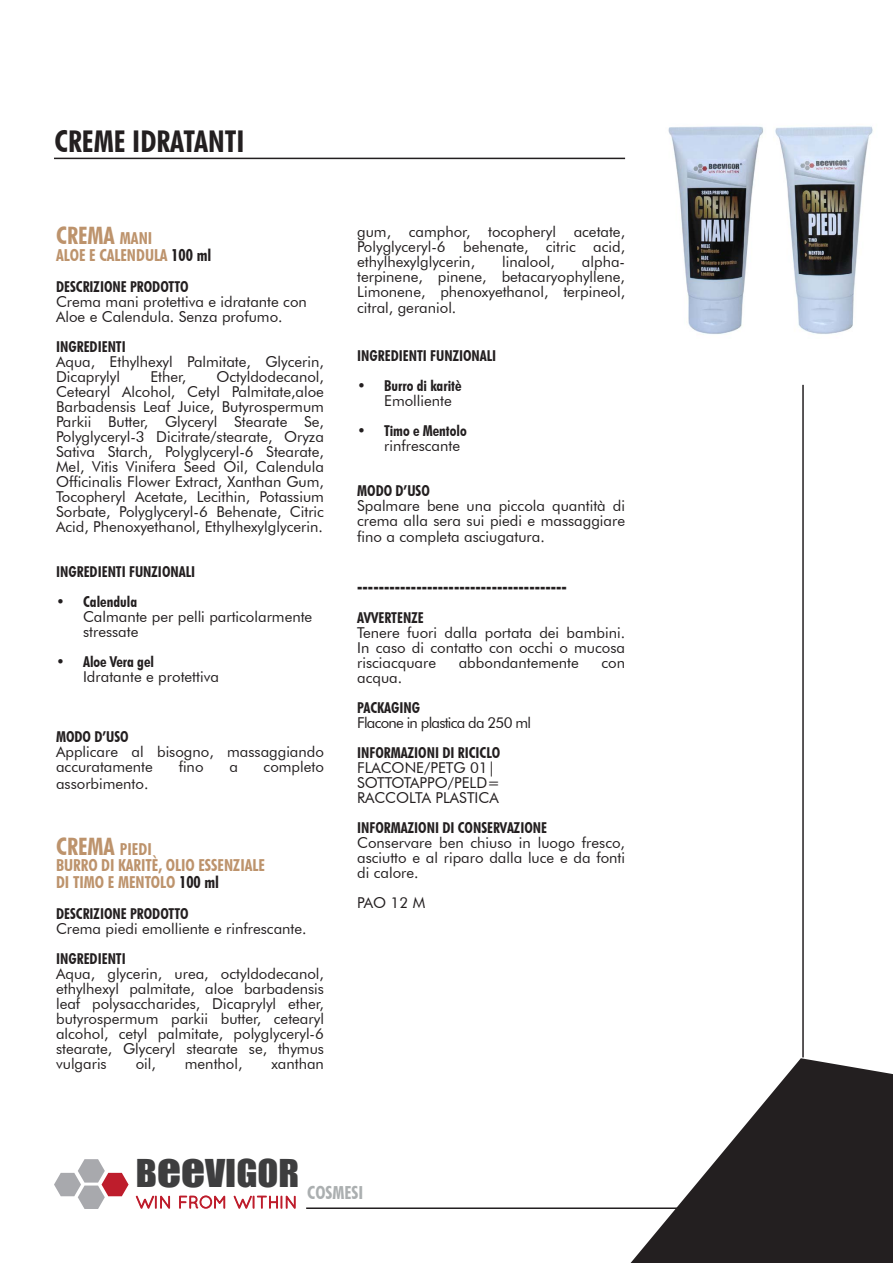
<style>
.page{position:relative;width:893px;height:1263px;background:#fff}
.page>*{position:absolute;margin:0;border:0;box-sizing:border-box;transform-origin:0 0}
.t1{font:35.25px "Impact";color:#3e3e3f;scale:1.09 1}
.t2{font:700 condensed 30px "Futura BT";color:#231f20}
.t3{font:700 condensed 24px "Futura BT";color:#bd936c}
.t4{font:700 condensed 18px "Futura BT";color:#abafb0}
.t5{font:17.25px "Quicksand";letter-spacing:-.01em;color:#be1d2c}
.t6{font:700 condensed 16.5px "Futura BT";color:#bd936c}
.t7{font:700 condensed 16.5px "Futura BT";color:#231f20}
.t8{font:15px/15px "Futura BT";color:#231f20}
.t9{font:700 condensed 15px/15px "Futura BT";color:#231f20}
.t10{font:15px "Futura BT";letter-spacing:-.05em;color:#231f20}
.s1{font-size:16.5px}
.s2{color:#231f20}
.s3{font-weight:700;font-stretch:condensed}
.s4{font-weight:400;font-stretch:normal}
.s5{font-size:43.2px}
</style>
<div class="page">
<hr style="left:54px;top:158px;width:571px;height:1px;background:#231f20">
<hr style="left:306px;top:1207px;width:442px;height:2px;background:#231f20">
<svg style="left:54px;top:1159px;width:75px;height:50px"></svg>
<svg style="left:631px;top:1058px;width:262px;height:205px;fill:#231f20"></svg>
<hr style="left:802px;top:385px;width:2px;height:672px;background:#231f20">
<img style="left:668px;top:126px;width:205px;height:208px">
<p class="t2" style="left:54px;top:123px;width:192px">CREME IDRATANTI</p>
<p class="t3" style="left:56px;top:221px;width:98px">CREMA <span class="s1">MANI</span></p>
<p class="t6" style="left:56px;top:245px;width:157px">ALOE E CALENDULA <span class="s2">100 ml</span></p>
<p class="t9" style="left:56px;top:279px;width:134px">DESCRIZIONE PRODOTTO</p>
<p class="t8" style="left:56px;top:294px;width:252px">Crema mani protettiva e idratante con<br>Aloe e Calendula. Senza profumo.</p>
<p class="t9" style="left:56px;top:339px;width:71px">INGREDIENTI</p>
<p class="t8" style="left:56px;top:354px;width:269px">Aqua, Ethylhexyl Palmitate, Glycerin,<br>Dicaprylyl</p>
<p class="t8" style="left:56px;top:369px;width:269px;text-align:justify;text-indent:160px">Octyldodecanol, Cetearyl Alcohol, Cetyl Palmitate,aloe Barbadensis Leaf Juice, Butyrospermum Parkii Butter, Glyceryl Stearate Se, Polyglyceryl-3 Dicitrate/stearate, Oryza Sativa Starch, Polyglyceryl-6 Stearate, Mel, Vitis Vinifera Seed Oil, Calendula Officinalis Flower Extract, Xanthan Gum, Tocopheryl Acetate, Lecithin, Potassium Sorbate, Polyglyceryl-6 Behenate, Citric Acid, Phenoxyethanol, Ethylhexylglycerin.</p>
<p class="t9" style="left:56px;top:564px;width:141px">INGREDIENTI FUNZIONALI</p>
<p class="t8" style="left:83px;top:594px;width:231px;text-indent:-27px"><span class="s3">• Calendula<br></span>Calmante per pelli particolarmente stressate</p>
<p class="t8" style="left:83px;top:654px;width:137px;text-indent:-27px"><span class="s3">• Aloe Vera gel<br></span>Idratante e protettiva</p>
<p class="t8" style="left:150px;top:369px;width:37px">Ether,</p>
<p class="t9" style="left:56px;top:729px;width:74px">MODO D’USO</p>
<p class="t8" style="left:56px;top:744px;width:269px">Applicare al bisogno, massaggiando accuratamente</p>
<p class="t8" style="left:179px;top:759px;width:26px">fino</p>
<p class="t8" style="left:229px;top:759px;width:10px">a</p>
<p class="t8" style="left:264px;top:759px;width:62px">completo</p>
<p class="t8" style="left:56px;top:776px;width:94px">assorbimento.</p>
<p class="t3" style="left:56px;top:832px;width:97px">CREMA <span class="s1">PIEDI</span></p>
<p class="t6" style="left:56px;top:855px;width:210px">BURRO DI KARITÈ, OLIO ESSENZIALE</p>
<p class="t6" style="left:56px;top:872px;width:165px">DI TIMO E MENTOLO <span class="s2">100 ml</span></p>
<p class="t9" style="left:56px;top:906px;width:134px">DESCRIZIONE PRODOTTO</p>
<p class="t8" style="left:56px;top:921px;width:252px">Crema piedi emolliente e rinfrescante.</p>
<p class="t9" style="left:56px;top:951px;width:71px">INGREDIENTI</p>
<p class="t8" style="left:56px;top:966px;width:269px;text-align:justify">Aqua, glycerin, urea, octyldodecanol, ethylhexyl palmitate, aloe barbadensis leaf polysaccharides, Dicaprylyl ether, butyrospermum parkii butter, cetearyl alcohol, cetyl palmitate, polyglyceryl-6 stearate, Glyceryl stearate se, thymus vulgaris</p>
<p class="t8" style="left:136px;top:1056px;width:22px">oil,</p>
<p class="t8" style="left:185px;top:1056px;width:59px">menthol,</p>
<p class="t8" style="left:271px;top:1056px;width:54px">xanthan</p>
<p class="t8" style="left:357px;top:225px;width:269px;text-align:justify">gum, camphor, tocopheryl acetate, Polyglyceryl-6 behenate, citric acid, ethylhexylglycerin,</p>
<p class="t8" style="left:357px;top:255px;width:269px;text-align:justify;text-indent:225px">alpha&shy;terpinene, pinene, betacaryophyllene, Limonene, phenoxyethanol, terpineol, citral, geraniol.</p>
<p class="t9" style="left:357px;top:348px;width:141px">INGREDIENTI FUNZIONALI</p>
<p class="t9" style="left:384px;top:378px;width:79px;text-indent:-27px">• Burro di karitè<br><span class="s4">Emolliente</span></p>
<p class="t9" style="left:384px;top:423px;width:84px;text-indent:-27px">• Timo e Mentolo <span class="s4">rinfrescante</span></p>
<p class="t9" style="left:357px;top:483px;width:74px">MODO D’USO</p>
<p class="t8" style="left:357px;top:498px;width:269px">Spalmare bene una piccola quantità di crema alla sera sui piedi e massaggiare</p>
<p class="t8" style="left:357px;top:529px;width:189px">fino a completa asciugatura.</p>
<p class="t8" style="left:502px;top:255px;width:54px">linalool,</p>
<p class="t7" style="left:357px;top:576px;width:211px">---------------------------------------</p>
<p class="t9" style="left:357px;top:610px;width:68px">AVVERTENZE</p>
<p class="t8" style="left:357px;top:625px;width:269px;text-align:justify">Tenere fuori dalla portata dei bambini.<br>In caso di contatto con occhi o mucosa risciacquare</p>
<p class="t8" style="left:459px;top:655px;width:122px">abbondantemente</p>
<p class="t8" style="left:601px;top:655px;width:25px">con</p>
<p class="t8" style="left:357px;top:670px;width:47px">acqua.</p>
<p class="t9" style="left:357px;top:700px;width:64px">PACKAGING</p>
<p class="t10" style="left:357px;top:714px;width:175px">Flacone in plastica da 250 ml</p>
<p class="t9" style="left:357px;top:745px;width:145px">INFORMAZIONI DI RICICLO</p>
<p class="t8" style="left:357px;top:760px;width:140px">FLACONE/PETG 01|</p>
<p class="t8" style="left:357px;top:775px;width:144px">SOTTOTAPPO/PELD=</p>
<p class="t8" style="left:357px;top:790px;width:143px">RACCOLTA PLASTICA</p>
<p class="t9" style="left:357px;top:820px;width:191px">INFORMAZIONI DI CONSERVAZIONE</p>
<p class="t8" style="left:357px;top:835px;width:269px;text-align:justify">Conservare ben chiuso in luogo fresco, asciutto e al riparo dalla luce e da fonti di calore.</p>
<p class="t8" style="left:357px;top:895px;width:70px">PAO 12 M</p>
<h1 class="t1" style="left:136px;top:1146px;width:151px">B<span class="s5">ee</span>VIGOR</h1>
<p class="t5" style="left:135px;top:1192px;width:164px">WIN FROM WITHIN</p>
<p class="t4" style="left:307px;top:1182px;width:58px">COSMESI</p>
</div>
